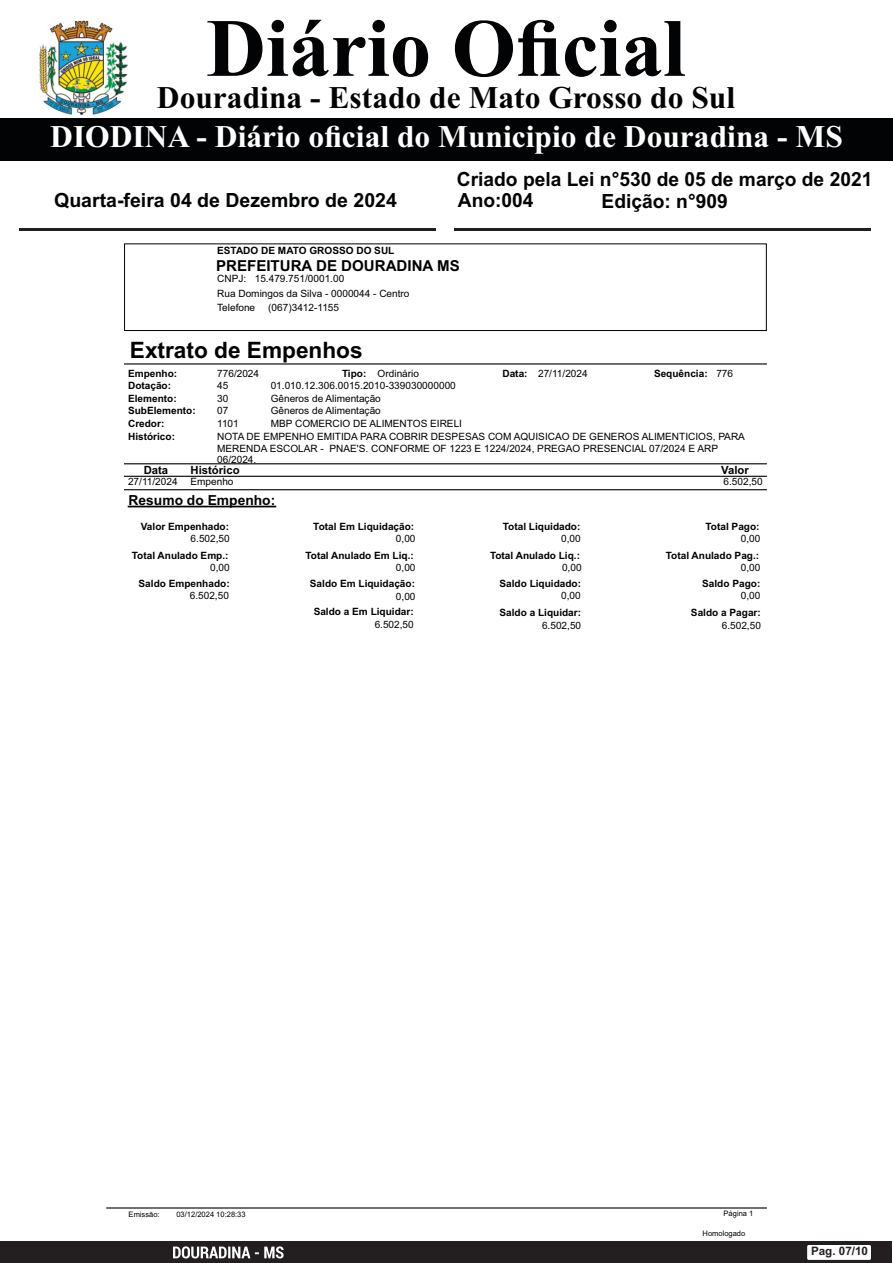
<style>
.page{position:relative;width:893px;height:1263px;background:#fff}
.page>*{position:absolute;margin:0;border:0;box-sizing:border-box;transform-origin:0 0}
.t1{font:700 82.5px "Times New Roman";color:#020304}
.t2{font:700 31.5px "Times New Roman";color:#fff}
.t3{font:700 31.5px "Times New Roman";color:#020304}
.t4{font:700 22.65px "Arial";color:#000}
.t5{font:700 19.5px "Arial";color:#020304}
.t6{font:700 15.15px "Arial";color:#000}
.t7{font:700 13.8px "Arial";color:#000}
.t8{font:700 11.7px "Arial";color:#231f20}
.t9{font:700 11.25px "Arial";color:#000}
.t10{font:10.05px/14.1px "Arial";color:#000}
.t11{font:700 10.05px/12.5px "Arial";color:#000}
.t12{font:7.5px "Arial";color:#000}
.s1{font-weight:700}
.s2{font-weight:400}
</style>
<div class="page">
<hr style="left:125px;top:363px;width:641px;height:1px;background:#000">
<div style="left:124px;top:243px;width:643px;height:88px;border:1px solid #000"></div>
<hr style="left:125px;top:463px;width:641px;height:1px;background:#000">
<hr style="left:125px;top:476px;width:641px;height:1px;background:#000">
<hr style="left:125px;top:489px;width:641px;height:1px;background:#000">
<hr style="left:129px;top:506px;width:146px;height:1px;background:#000">
<hr style="left:107px;top:1207px;width:659px;height:1px;background:#000">
<img style="left:751px;top:1241px;width:18px;height:1px">
<hr style="left:455px;top:229px;width:416px;height:2px;background:#231f20">
<hr style="left:19px;top:229px;width:416px;height:2px;background:#231f20">
<div style="left:0;top:118px;width:893px;height:43px;background:#020304"></div>
<img style="left:39px;top:20px;width:89px;height:95px">
<div style="left:0;top:1242px;width:892px;height:21px;background:#231f20"></div>
<div style="left:807px;top:1245px;width:64px;height:15px;background:#fff;border-radius:2px"></div>
<svg style="left:173px;top:1246px;width:111px;height:12px"></svg>
<h1 class="t1" style="left:206px;top:20px;width:481px">Diário Oficial</h1>
<h2 class="t3" style="left:157px;top:87px;width:580px">Douradina - Estado de Mato Grosso do Sul</h2>
<h2 class="t2" style="left:50px;top:126px;width:794px">DIODINA - Diário oficial do Municipio de Douradina - MS</h2>
<h3 class="t5" style="left:457px;top:171px;width:417px">Criado pela Lei n°530 de 05 de março de 2021</h3>
<h3 class="t5" style="left:54px;top:192px;width:344px">Quarta-feira 04 de Dezembro de 2024</h3>
<h3 class="t5" style="left:458px;top:193px;width:77px">Ano:004</h3>
<h3 class="t5" style="left:602px;top:193px;width:128px">Edição: n°909</h3>
<p class="t11" style="left:217px;top:245px;width:179px">ESTADO DE MATO GROSSO DO SUL</p>
<h3 class="t6" style="left:216px;top:260px;width:245px">PREFEITURA DE DOURADINA MS</h3>
<p class="t10" style="left:255px;top:273px;width:91px">15.479.751/0001.00</p>
<p class="t10" style="left:268px;top:301px;width:72px">(067)3412-1155</p>
<p class="t10" style="left:217px;top:273px;width:194px">CNPJ:<br>Rua Domingos da Silva - 0000044 - Centro<br>Telefone</p>
<h3 class="t4" style="left:130px;top:341px;width:234px">Extrato de Empenhos</h3>
<p class="t11" style="left:128px;top:368px;width:69px">Empenho:<br>Dotação:<br>Elemento:<br>SubElemento:</p>
<p class="t10" style="left:217px;top:367px;width:43px">776/2024</p>
<p class="t10" style="left:342px;top:367px;width:79px"><span class="s1">Tipo:</span> Ordinário</p>
<p class="t10" style="left:502px;top:367px;width:87px"><span class="s1">Data:</span> 27/11/2024</p>
<p class="t11" style="left:654px;top:368px;width:81px">Sequência: <span class="s2">776</span></p>
<p class="t10" style="left:217px;top:379px;width:13px">45</p>
<p class="t10" style="left:271px;top:379px;width:187px">01.010.12.306.0015.2010-339030000000</p>
<p class="t10" style="left:217px;top:393px;width:13px;line-height:12.5px">30<br>07</p>
<p class="t10" style="left:271px;top:393px;width:112px;line-height:12.5px">Gêneros de Alimentação<br>Gêneros de Alimentação</p>
<p class="t11" style="left:128px;top:418px;width:38px">Credor:</p>
<p class="t10" style="left:217px;top:417px;width:23px">1101</p>
<p class="t10" style="left:271px;top:417px;width:193px">MBP COMERCIO DE ALIMENTOS EIRELI</p>
<p class="t9" style="left:144px;top:466px;width:26px">Data</p>
<p class="t9" style="left:191px;top:466px;width:51px">Histórico</p>
<p class="t9" style="left:721px;top:466px;width:29px">Valor</p>
<p class="t10" style="left:128px;top:476px;width:51px">27/11/2024</p>
<p class="t10" style="left:190px;top:476px;width:45px">Empenho</p>
<p class="t10" style="left:724px;top:476px;width:41px">6.502,50</p>
<p class="t11" style="left:128px;top:431px;width:48px">Histórico:</p>
<p class="t10" style="left:217px;top:432px;width:529px;line-height:11.6px">NOTA DE EMPENHO EMITIDA PARA COBRIR DESPESAS COM AQUISICAO DE GENEROS ALIMENTICIOS, PARA<br>MERENDA ESCOLAR - PNAE'S. CONFORME OF 1223 E 1224/2024, PREGAO PRESENCIAL 07/2024 E ARP<br>06/2024.</p>
<h3 class="t7" style="left:129px;top:495px;width:148px">Resumo do Empenho:</h3>
<p class="t11" style="left:141px;top:521px;width:90px">Valor Empenhado:</p>
<p class="t11" style="left:313px;top:521px;width:102px">Total Em Liquidação:</p>
<p class="t11" style="left:503px;top:521px;width:79px">Total Liquidado:</p>
<p class="t11" style="left:706px;top:521px;width:56px">Total Pago:</p>
<p class="t10" style="left:191px;top:533px;width:41px">6.502,50</p>
<p class="t10" style="left:396px;top:533px;width:21px">0,00</p>
<p class="t10" style="left:561px;top:533px;width:21px">0,00</p>
<p class="t10" style="left:741px;top:533px;width:21px">0,00</p>
<p class="t11" style="left:132px;top:550px;width:98px">Total Anulado Emp.:</p>
<p class="t11" style="left:305px;top:550px;width:110px">Total Anulado Em Liq.:</p>
<p class="t11" style="left:490px;top:550px;width:91px">Total Anulado Liq.:</p>
<p class="t11" style="left:666px;top:550px;width:95px">Total Anulado Pag.:</p>
<p class="t10" style="left:210px;top:561px;width:21px">0,00</p>
<p class="t10" style="left:396px;top:561px;width:21px">0,00</p>
<p class="t10" style="left:562px;top:561px;width:21px">0,00</p>
<p class="t10" style="left:741px;top:561px;width:21px">0,00</p>
<p class="t11" style="left:139px;top:578px;width:93px">Saldo Empenhado:</p>
<p class="t11" style="left:310px;top:578px;width:107px">Saldo Em Liquidação:</p>
<p class="t11" style="left:499px;top:578px;width:83px">Saldo Liquidado:</p>
<p class="t11" style="left:702px;top:578px;width:60px">Saldo Pago:</p>
<p class="t10" style="left:190px;top:589px;width:41px">6.502,50</p>
<p class="t10" style="left:396px;top:590px;width:21px">0,00</p>
<p class="t10" style="left:561px;top:589px;width:21px">0,00</p>
<p class="t10" style="left:741px;top:589px;width:21px">0,00</p>
<p class="t11" style="left:314px;top:606px;width:102px">Saldo a Em Liquidar:</p>
<p class="t10" style="left:375px;top:618px;width:41px">6.502,50</p>
<p class="t11" style="left:499px;top:607px;width:83px">Saldo a Liquidar:</p>
<p class="t11" style="left:691px;top:607px;width:71px">Saldo a Pagar:</p>
<p class="t10" style="left:542px;top:619px;width:41px">6.502,50</p>
<p class="t10" style="left:722px;top:619px;width:41px">6.502,50</p>
<p class="t12" style="left:129px;top:1211px;width:33px">Emissão:</p>
<p class="t12" style="left:176px;top:1211px;width:71px">03/12/2024 10:28:33</p>
<p class="t12" style="left:724px;top:1211px;width:31px">Página 1</p>
<p class="t12" style="left:703px;top:1230px;width:44px">Homologado</p>
<p class="t8" style="left:811px;top:1247px;width:59px">Pag. 07/10</p>
</div>
